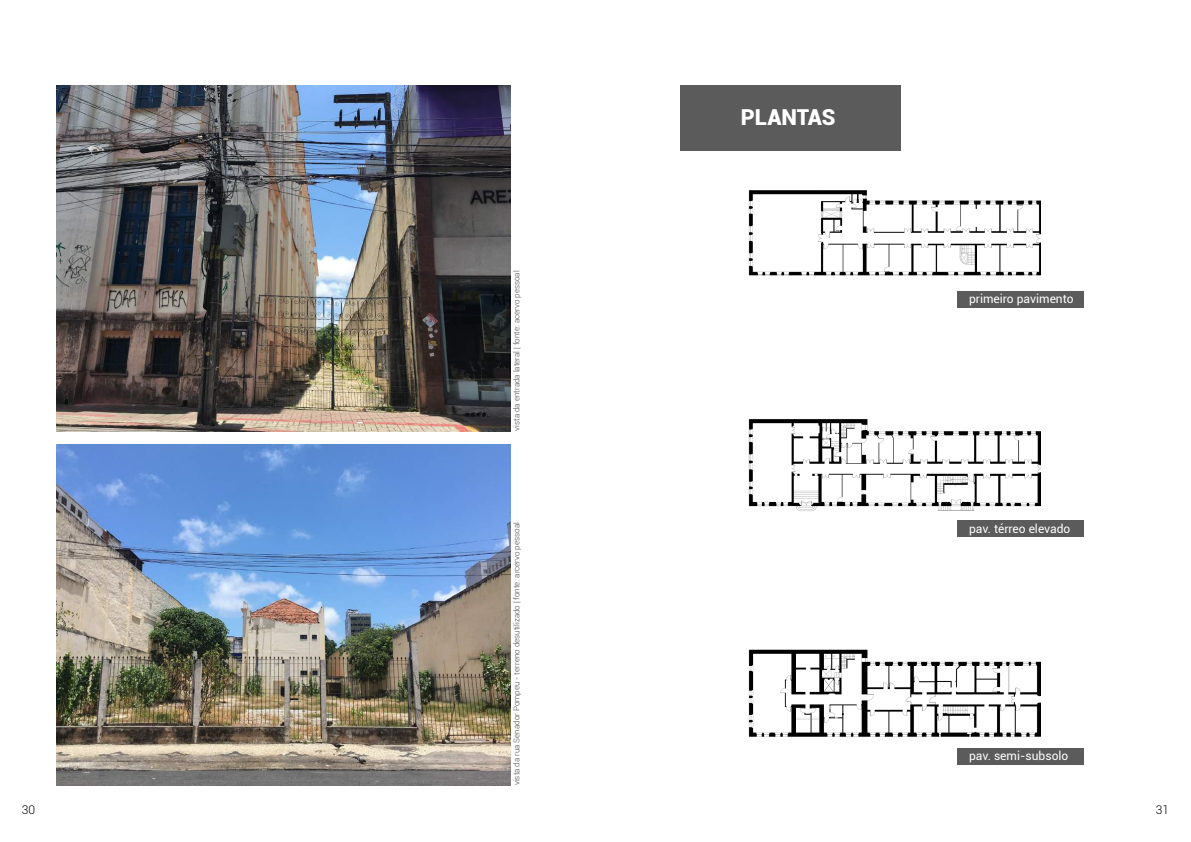
<style>
.page{position:relative;width:1191px;height:842px;background:#fff}
.page>*{position:absolute;margin:0;border:0;box-sizing:border-box;transform-origin:0 0}
.t1{font:900 22px "Roboto";color:#fff}
.t2{font:12px "Roboto";color:#fdfefe}
.t3{font:300 12px "Roboto";color:#000}
.t4{font:300 8px "Roboto";color:#464646}
</style>
<div class="page">
<img style="left:680px;top:150px;width:361px;height:615px">
<img style="left:57px;top:445px;width:453px;height:340px">
<img style="left:57px;top:85px;width:453px;height:347px">
<div style="left:957px;top:291px;width:127px;height:16px;background:#5c5b5b"></div>
<div style="left:957px;top:520px;width:127px;height:16px;background:#5c5b5b"></div>
<div style="left:957px;top:748px;width:127px;height:16px;background:#5c5b5b"></div>
<div style="left:680px;top:85px;width:221px;height:65px;background:#5c5b5b"></div>
<p class="t4" style="left:511px;top:431px;width:162px;rotate:-90deg">vista da entrada lateral | fonte: acervo pessoal</p>
<p class="t4" style="left:511px;top:785px;width:265px;rotate:-90deg">vista da rua Senador Pompeu - terreno desutilizado | fonte: arcervo pessoal</p>
<h1 class="t1" style="left:741px;top:102px;width:96px">PLANTAS</h1>
<h2 class="t2" style="left:969px;top:291px;width:106px">primeiro pavimento</h2>
<h2 class="t2" style="left:969px;top:520px;width:103px">pav. térreo elevado</h2>
<h2 class="t2" style="left:969px;top:748px;width:101px">pav. semi-subsolo</h2>
<h2 class="t3" style="left:22px;top:801px;width:15px">30</h2>
<h2 class="t3" style="left:1156px;top:801px;width:15px">31</h2>
</div>
